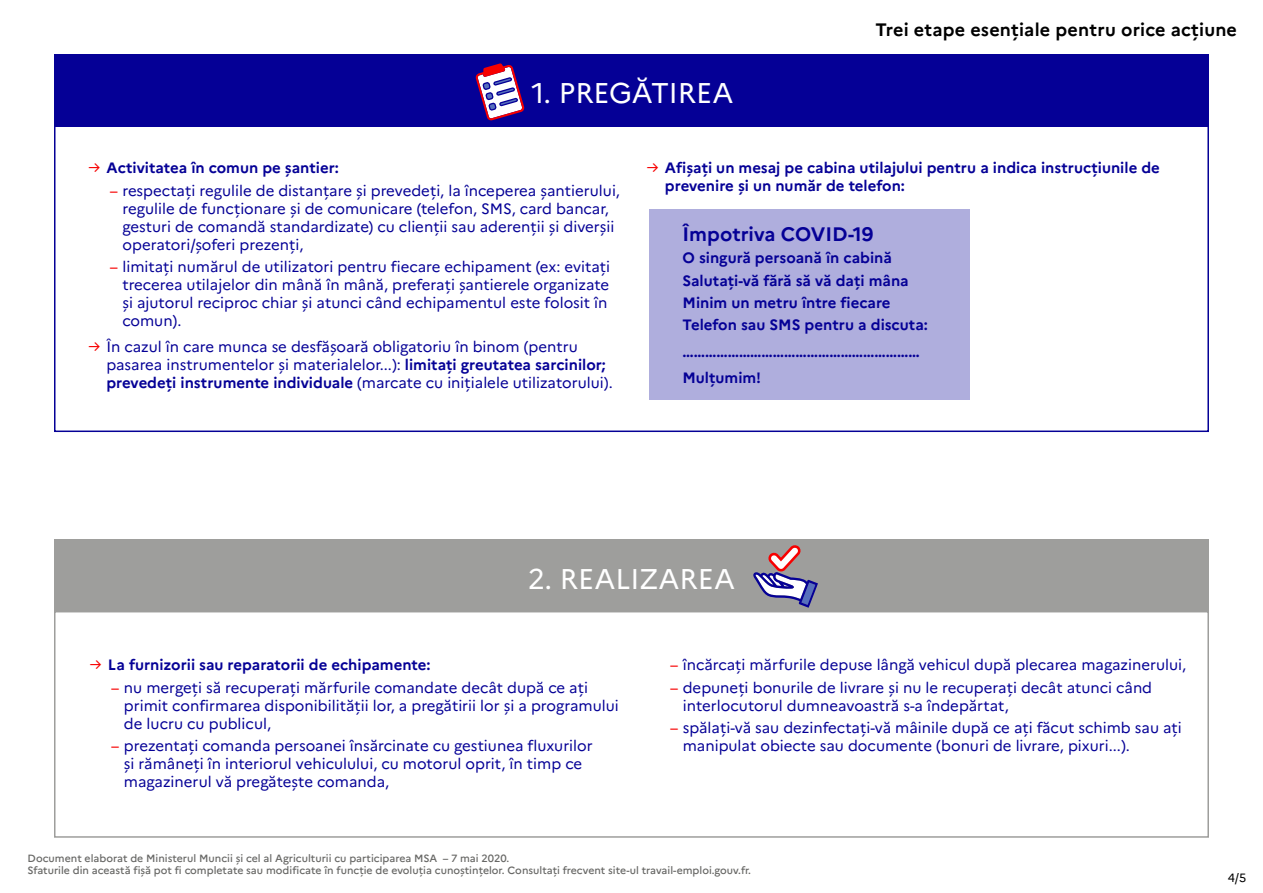
<style>
.page{position:relative;width:1263px;height:893px;background:#fff}
.page>*{position:absolute;margin:0;border:0;box-sizing:border-box;transform-origin:0 0}
.t1{font:28.5px "Marianne";color:#fff}
.t2{font:700 19.5px "Marianne";color:#050096}
.t3{font:700 18px "Marianne";letter-spacing:.01em;color:#000}
.t4{font:15px/18px "Marianne";color:#050096}
.t5{font:700 15px/22.2px "Marianne";color:#050096}
.t6{font:12px "Marianne";color:#000}
.t7{font:500 10.5px/12.6px "Marianne";color:#676765}
.s1{font-weight:400;color:#f70000}
.s2{color:#f70000}
.s3{font-weight:700}
</style>
<div class="page">
<div style="left:54px;top:54px;width:1155px;height:72px;background:#050096"></div>
<div style="left:54px;top:125px;width:1155px;height:307px;border:2px solid #050096"></div>
<svg style="left:475px;top:63px;width:50px;height:58px"></svg>
<div style="left:54px;top:540px;width:1155px;height:72px;background:#9e9e9c"></div>
<div style="left:54px;top:611px;width:1155px;height:227px;border:2px solid #9e9e9c"></div>
<svg style="left:753px;top:545px;width:65px;height:63px"></svg>
<div style="left:649px;top:209px;width:320px;height:190px;background:#afaedd"></div>
<h1 class="t1" style="left:532px;top:75px;width:203px">1. PREGĂTIREA</h1>
<p class="t3" style="left:875px;top:18px;width:363px">Trei etape esențiale pentru orice acțiune</p>
<p class="t5" style="left:88px;top:157px;width:252px"><span class="s1">→</span> Activitatea în comun pe șantier:</p>
<p class="t4" style="left:122px;top:181px;width:499px;text-indent:-13px"><span class="s2">–</span> respectați regulile de distanțare și prevedeți, la începerea șantierului, regulile de funcționare și de comunicare (telefon, SMS, card bancar, gesturi de comandă standardizate) cu clienții sau aderenții și diverșii operatori/șoferi prezenți,</p>
<p class="t4" style="left:122px;top:257px;width:489px;text-indent:-13px"><span class="s2">–</span> limitați numărul de utilizatori pentru fiecare echipament (ex: evitați trecerea utilajelor din mână în mână, preferați șantierele organizate și ajutorul reciproc chiar și atunci când echipamentul este folosit în comun).</p>
<p class="t4" style="left:106px;top:338px;width:508px;text-indent:-18px"><span class="s2">→</span> În cazul în care munca se desfășoară obligatoriu în binom (pentru pasarea instrumentelor și materialelor...): <span class="s3">limitați greutatea sarcinilor; prevedeți instrumente individuale</span> (marcate cu inițialele utilizatorului).</p>
<p class="t5" style="left:665px;top:159px;width:496px;line-height:18px;text-indent:-18px"><span class="s1">→</span> Afișați un mesaj pe cabina utilajului pentru a indica instrucțiunile de prevenire și un număr de telefon:</p>
<h2 class="t2" style="left:682px;top:222px;width:192px">Împotriva COVID-19</h2>
<p class="t5" style="left:682px;top:247px;width:247px">O singură persoană în cabină<br>Salutați-vă fără să vă dați mâna<br>Minim un metru între fiecare<br>Telefon sau SMS pentru a discuta:</p>
<p class="t5" style="left:682px;top:338px;width:239px;line-height:26.5px">………………………………………………………<br>Mulțumim!</p>
<h1 class="t1" style="left:528px;top:562px;width:209px">2. REALIZAREA</h1>
<p class="t5" style="left:90px;top:654px;width:342px"><span class="s1">→</span> La furnizorii sau reparatorii de echipamente:</p>
<p class="t4" style="left:124px;top:678px;width:496px;text-indent:-13px"><span class="s2">–</span> nu mergeți să recuperați mărfurile comandate decât după ce ați primit confirmarea disponibilității lor, a pregătirii lor și a programului de lucru cu publicul,</p>
<p class="t4" style="left:124px;top:736px;width:470px;text-indent:-13px"><span class="s2">–</span> prezentați comanda persoanei însărcinate cu gestiunea fluxurilor și rămâneți în interiorul vehiculului, cu motorul oprit, în timp ce magazinerul vă pregătește comanda,</p>
<p class="t4" style="left:670px;top:656px;width:518px"><span class="s2">–</span> încărcați mărfurile depuse lângă vehicul după plecarea magazinerului,</p>
<p class="t4" style="left:683px;top:678px;width:471px;text-indent:-13px"><span class="s2">–</span> depuneți bonurile de livrare și nu le recuperați decât atunci când interlocutorul dumneavoastră s-a îndepărtat,</p>
<p class="t4" style="left:683px;top:718px;width:501px;text-indent:-13px"><span class="s2">–</span> spălați-vă sau dezinfectați-vă mâinile după ce ați făcut schimb sau ați manipulat obiecte sau documente (bonuri de livrare, pixuri...).</p>
<p class="t7" style="left:28px;top:852px;width:725px">Document elaborat de Ministerul Muncii și cel al Agriculturii cu participarea MSA – 7 mai 2020.<br>Sfaturile din această fișă pot fi completate sau modificate în funcție de evoluția cunoștințelor. Consultați frecvent site-ul travail-emploi.gouv.fr.</p>
<p class="t6" style="left:1228px;top:870px;width:20px">4/5</p>
</div>
